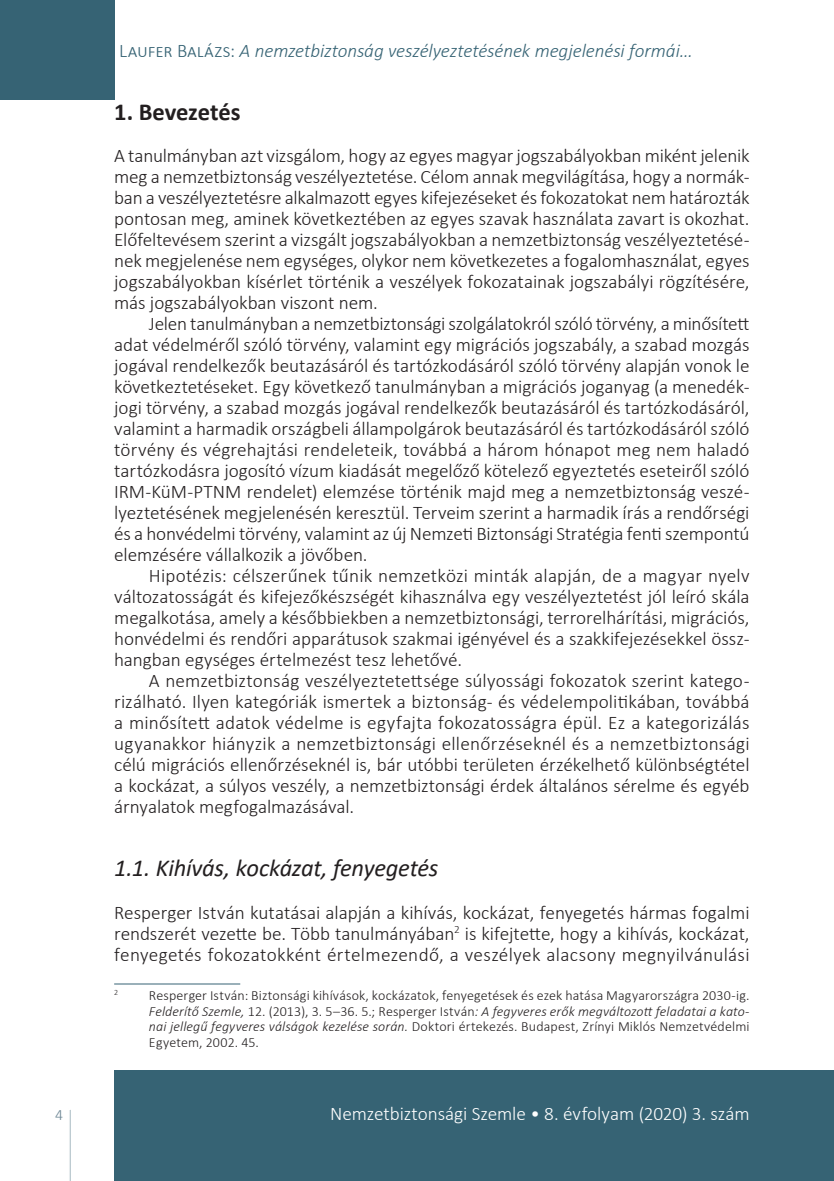
<style>
.page{position:relative;width:834px;height:1181px;background:#fff}
.page>*{position:absolute;margin:0;border:0;box-sizing:border-box;transform-origin:0 0}
.Head_2{font:italic 24.5px "Calibri";letter-spacing:-.01em;color:#231f20}
.Head_1{font:700 24.5px "Calibri";letter-spacing:-.005em;color:#231f20}
.Body{font:300 19.25px/21px "Calibri";letter-spacing:-.005em;color:#231f20;text-align:justify}
.Body___1st{font:300 19.25px/21px "Calibri";letter-spacing:.005em;color:#231f20;text-align:justify}
.t1{font:italic 300 19.25px "Calibri";letter-spacing:-.01em;color:#366374}
.t2{font:300 19.25px "Calibri";letter-spacing:-.005em;color:#fff}
.t3{font:300 15.75px "Calibri";color:#6c8694}
.Footnote_text{font:300 14px/15.8px "Calibri";letter-spacing:.01em;color:#231f20;text-align:justify}
.Footnote_text-2{font:300 8.22px "Calibri";color:#231f20}
.s1{font-style:normal}
.s2{font-style:italic}
</style>
<div class="page">
<svg style="left:69px;top:1110px;width:2px;height:71px"></svg>
<div style="left:0;top:0;width:114px;height:99px;background:#366374"></div>
<div style="left:114px;top:1070px;width:719px;height:111px;background:#366374"></div>
<hr style="left:833px;top:1070px;width:1px;height:111px;background:#366374">
<hr style="left:114px;top:983px;width:126px;height:1px;background:#366374">
<p class="t1" style="left:119px;top:39px;width:575px"><span class="s1">Laufer Balázs:</span> A nemzetbiztonság veszélyeztetésének megjelenési formái…</p>
<p class="Head_1" style="left:114px;top:95px;width:128px">1. Bevezetés</p>
<p class="Body___1st" style="left:114px;top:145px;width:636px">A tanulmányban azt vizsgálom, hogy az egyes magyar jogszabályokban miként jelenik meg a nemzetbiztonság veszélyeztetése. Célom annak megvilágítása, hogy a normák&shy;ban a veszélyeztetésre alkalmazott egyes kifejezéseket és fokozatokat nem határozták pontosan meg, aminek következtében az egyes szavak használata zavart is okozhat.<br>Előfeltevésem szerint a vizsgált jogszabályokban a nemzetbiztonság veszélyeztetésé&shy;nek megjelenése nem egységes, olykor nem következetes a fogalomhasználat, egyes jogszabályokban kísérlet történik a veszélyek fokozatainak jogszabályi rögzítésére, más jogszabályokban viszont nem.</p>
<p class="Body" style="left:114px;top:313px;width:636px;text-indent:35px">Jelen tanulmányban a nemzetbiztonsági szolgálatokról szóló törvény, a minősített adat védelméről szóló törvény, valamint egy migrációs jogszabály, a szabad mozgás jogával rendelkezők beutazásáról és tartózkodásáról szóló törvény alapján vonok le következtetéseket. Egy következő tanulmányban a migrációs joganyag (a menedék&shy;jogi törvény, a szabad mozgás jogával rendelkezők beutazásáról és tartózkodásáról, valamint a harmadik országbeli állampolgárok beutazásáról és tartózkodásáról szóló törvény és végrehajtási rendeleteik, továbbá a három hónapot meg nem haladó tartózkodásra jogosító vízum kiadását megelőző kötelező egyeztetés eseteiről szóló IRM-KüM-PTNM rendelet) elemzése történik majd meg a nemzetbiztonság veszé&shy;lyeztetésének megjelenésén keresztül. Terveim szerint a harmadik írás a rendőrségi és a honvédelmi törvény, valamint az új Nemzeti Biztonsági Stratégia fenti szempontú elemzésére vállalkozik a jövőben.</p>
<p class="Body" style="left:114px;top:565px;width:636px;text-indent:35px">Hipotézis: célszerűnek tűnik nemzetközi minták alapján, de a magyar nyelv változatosságát és kifejezőkészségét kihasználva egy veszélyeztetést jól leíró skála megalkotása, amely a későbbiekben a nemzetbiztonsági, terrorelhárítási, migrációs, honvédelmi és rendőri apparátusok szakmai igényével és a szakkifejezésekkel össz&shy;hangban egységes értelmezést tesz lehetővé.</p>
<p class="Body" style="left:114px;top:670px;width:636px;text-indent:35px">A nemzetbiztonság veszélyeztetettsége súlyossági fokozatok szerint katego&shy;rizálható. Ilyen kategóriák ismertek a biztonság- és védelempolitikában, továbbá a minősített adatok védelme is egyfajta fokozatosságra épül. Ez a kategorizálás ugyanakkor hiányzik a nemzetbiztonsági ellenőrzéseknél és a nemzetbiztonsági célú migrációs ellenőrzéseknél is, bár utóbbi területen érzékelhető különbségtétel a kockázat, a súlyos veszély, a nemzetbiztonsági érdek általános sérelme és egyéb árnyalatok megfogalmazásával.</p>
<p class="Head_2" style="left:114px;top:851px;width:326px">1.1. Kihívás, kockázat, fenyegetés</p>
<p class="Body___1st" style="left:114px;top:901px;width:636px">Resperger István kutatásai alapján a kihívás, kockázat, fenyegetés hármas fogalmi rendszerét vezette be. Több tanulmányában<sup>2</sup> is kifejtette, hogy a kihívás, kockázat, fenyegetés fokozatokként értelmezendő, a veszélyek alacsony megnyilvánulási</p>
<p class="Footnote_text-2" style="left:114px;top:987px;width:5px">2</p>
<p class="Footnote_text" style="left:149px;top:987px;width:602px">Resperger István: Biztonsági kihívások, kockázatok, fenyegetések és ezek hatása Magyarországra 2030-ig.<br><span class="s2">Felderítő Szemle,</span> 12. (2013), 3. 5–36. 5.; Resperger István<span class="s2">: A fegyveres erők megváltozott feladatai a kato&shy;nai jellegű fegyveres válságok kezelése során.</span> Doktori értekezés. Budapest, Zrínyi Miklós Nemzetvédelmi Egyetem, 2002. 45.</p>
<p class="t3" style="left:55px;top:1105px;width:9px">4</p>
<p class="t2" style="left:330px;top:1102px;width:421px">Nemzetbiztonsági Szemle • 8. évfolyam (2020) 3. szám</p>
</div>
